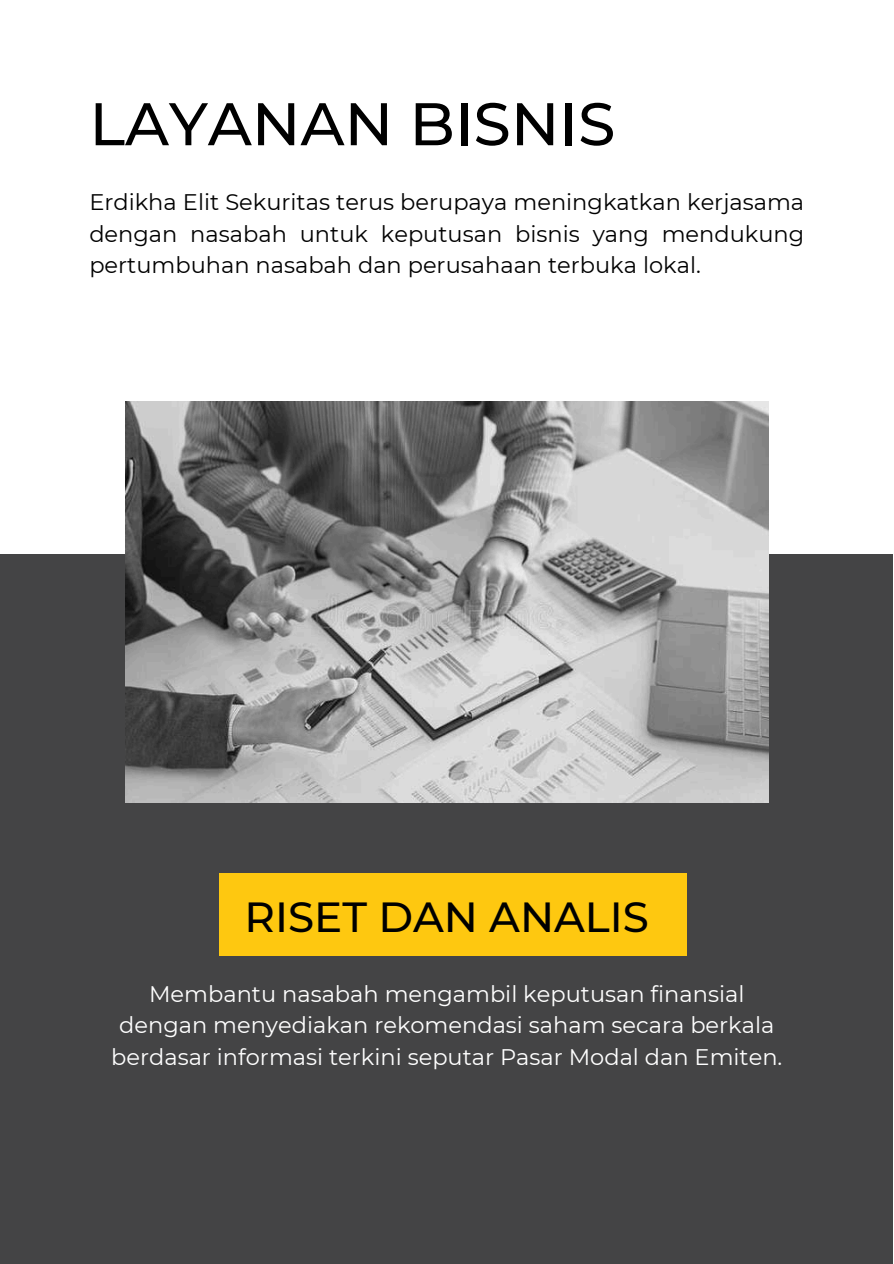
<style>
.page{position:relative;width:894px;height:1264px;background:#fff}
.page>*{position:absolute;margin:0;border:0;box-sizing:border-box;transform-origin:0 0}
.t1{font:500 60px "Montserrat";color:#000}
.t2{font:500 42px "Montserrat";color:#000}
.t3{font:22.5px/31.5px "Montserrat";color:#000;text-align:justify}
.t4{font:22.5px/31.5px "Montserrat";color:#fff;text-align:center}
</style>
<div class="page">
<div style="left:0;top:554px;width:892px;height:709px;background:#444445"></div>
<img style="left:125px;top:401px;width:642px;height:402px">
<div style="left:219px;top:873px;width:467px;height:82px;background:#fec810"></div>
<h1 class="t1" style="left:89px;top:87px;width:527px">LAYANAN BISNIS</h1>
<p class="t3" style="left:89px;top:186px;width:716px">Erdikha Elit Sekuritas terus berupaya meningkatkan kerjasama dengan nasabah untuk keputusan bisnis yang mendukung pertumbuhan nasabah dan perusahaan terbuka lokal.</p>
<h2 class="t2" style="left:244px;top:891px;width:406px">RISET DAN ANALIS</h2>
<p class="t4" style="left:111px;top:978px;width:672px">Membantu nasabah mengambil keputusan finansial dengan menyediakan rekomendasi saham secara berkala berdasar informasi terkini seputar Pasar Modal dan Emiten.</p>
</div>
